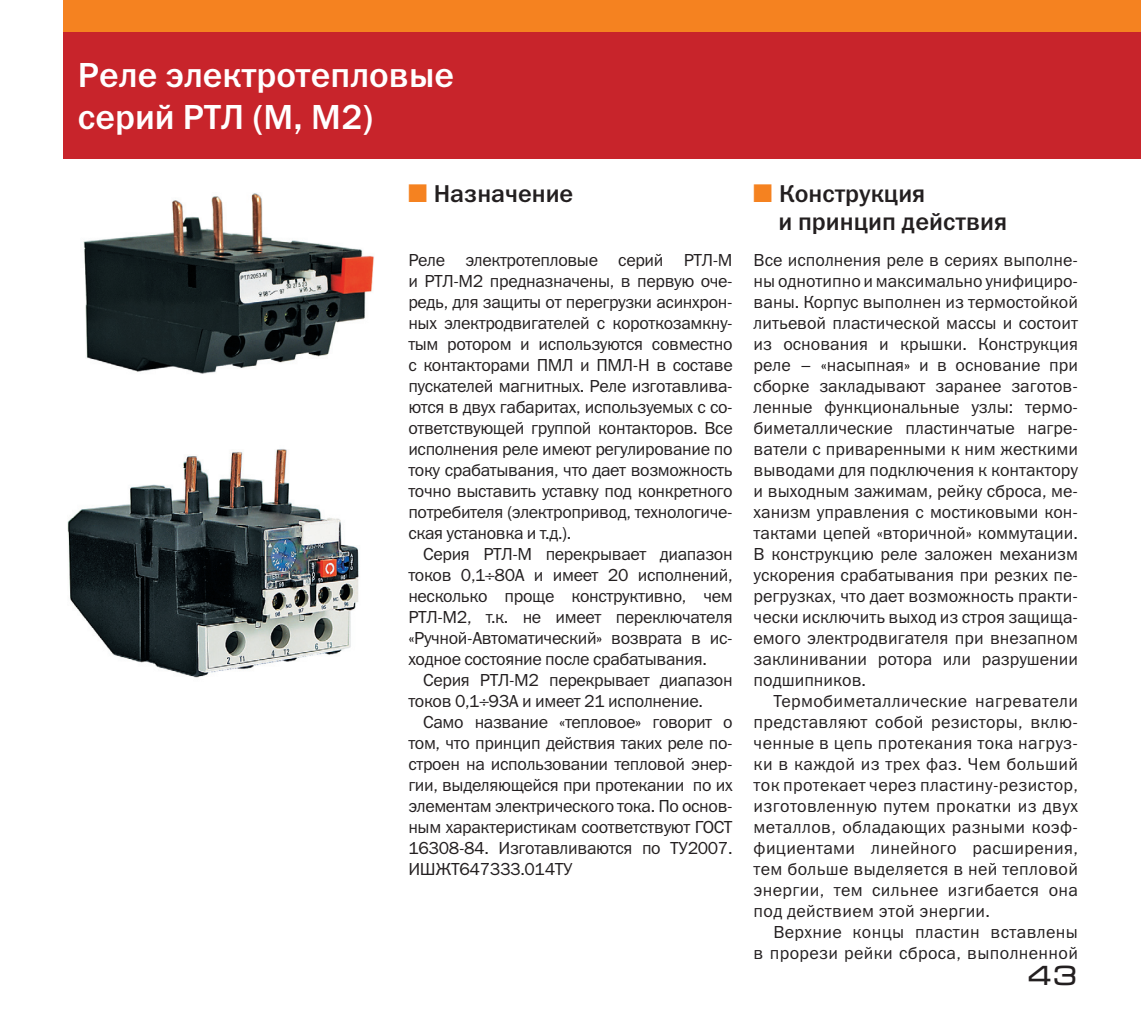
<style>
.page{position:relative;width:1141px;height:1017px;background:#fff}
.page>*{position:absolute;margin:0;border:0;box-sizing:border-box;transform-origin:0 0}
.t1{font:35px/42px "Franklin Gothic Medium C";color:#fff}
.t2{font:28px "Micra C";color:#231f20}
.t3{font:24.5px/28px "Franklin Gothic Medium C";color:#231f20}
.t4{font:17.5px/21px "Franklin Gothic Book C";letter-spacing:-.02em;color:#231f20;text-align:justify}
.t5{font:17.5px/21px "Franklin Gothic Book C";letter-spacing:.02em;color:#231f20;text-align:right}
</style>
<div class="page">
<div style="left:63px;top:0;width:1078px;height:158px;background:#c8242b"></div>
<div style="left:63px;top:0;width:1078px;height:32px;background:#f58220"></div>
<img style="left:83px;top:193px;width:291px;height:181px">
<img style="left:67px;top:449px;width:292px;height:229px">
<h1 class="t1" style="left:78px;top:57px;width:378px">Реле электротепловые серий РТЛ (М, М2)</h1>
<h3 class="t3" style="left:434px;top:181px;width:141px">Назначение</h3>
<p class="t4" style="left:408px;top:251px;width:326px">Реле электротепловые серий РТЛ-М и РТЛ-М2 предназначены, в первую оче&shy;редь, для защиты от перегрузки асинхрон&shy;ных электродвигателей с короткозамкну&shy;тым ротором и используются совместно с контакторами ПМЛ и ПМЛ-Н в составе пускателей магнитных. Реле изготавлива&shy;ются в двух габаритах, используемых с со&shy;ответствующей группой контакторов. Все исполнения реле имеют регулирование по току срабатывания, что дает возможность точно выставить уставку под конкретного потребителя (электропривод, технологиче&shy;ская установка и т.д.).</p>
<p class="t4" style="left:408px;top:545px;width:326px;text-indent:15px">Серия РТЛ-М перекрывает диапазон токов 0,1 80А и имеет 20 исполнений, несколько проще конструктивно, чем РТЛ-М2, т.к. не имеет переключателя «Ручной-Автоматический» возврата в ис&shy;ходное состояние после срабатывания.</p>
<p class="t4" style="left:408px;top:671px;width:326px;text-indent:15px">Серия РТЛ-М2 перекрывает диапазон токов 0,1 93А и имеет 21 исполнение.</p>
<p class="t4" style="left:408px;top:713px;width:326px;text-indent:15px">Само название «тепловое» говорит о том, что принцип действия таких реле по&shy;строен на использовании тепловой энер&shy;гии, выделяющейся при протекании по их элементам электрического тока. По основ&shy;ным характеристикам соответствуют ГОСТ 16308-84. Изготавливаются по ТУ2007.<br>ИШЖТ647333.014ТУ</p>
<h3 class="t3" style="left:778px;top:181px;width:230px">Конструкция<br>и принцип действия</h3>
<p class="t4" style="left:754px;top:251px;width:326px">Все исполнения реле в сериях выполне&shy;ны однотипно и максимально унифициро&shy;ваны. Корпус выполнен из термостойкой литьевой пластической массы и состоит из основания и крышки. Конструкция реле – «насыпная» и в основание при сборке закладывают заранее заготов&shy;ленные функциональные узлы: термо&shy;биметаллические пластинчатые нагре&shy;ватели с приваренными к ним жесткими выводами для подключения к контактору и выходным зажимам, рейку сброса, ме&shy;ханизм управления с мостиковыми кон&shy;тактами цепей «вторичной» коммутации.<br>В конструкцию реле заложен механизм ускорения срабатывания при резких пе&shy;регрузках, что дает возможность практи&shy;чески исключить выход из строя защища&shy;емого электродвигателя при внезапном заклинивании ротора или разрушении подшипников.</p>
<p class="t4" style="left:754px;top:692px;width:326px;text-indent:20px">Термобиметаллические нагреватели представляют собой резисторы, вклю&shy;ченные в цепь протекания тока нагруз&shy;ки в каждой из трех фаз. Чем больший ток протекает через пластину-резистор, изготовленную путем прокатки из двух металлов, обладающих разными коэф&shy;фициентами линейного расширения, тем больше выделяется в ней тепловой энергии, тем сильнее изгибается она под действием этой энергии.</p>
<p class="t5" style="left:754px;top:923px;width:326px">Верхние концы пластин вставлены<br>в прорези рейки сброса, выполненной</p>
<h2 class="t2" style="left:1027px;top:959px;width:52px">43</h2>
</div>
